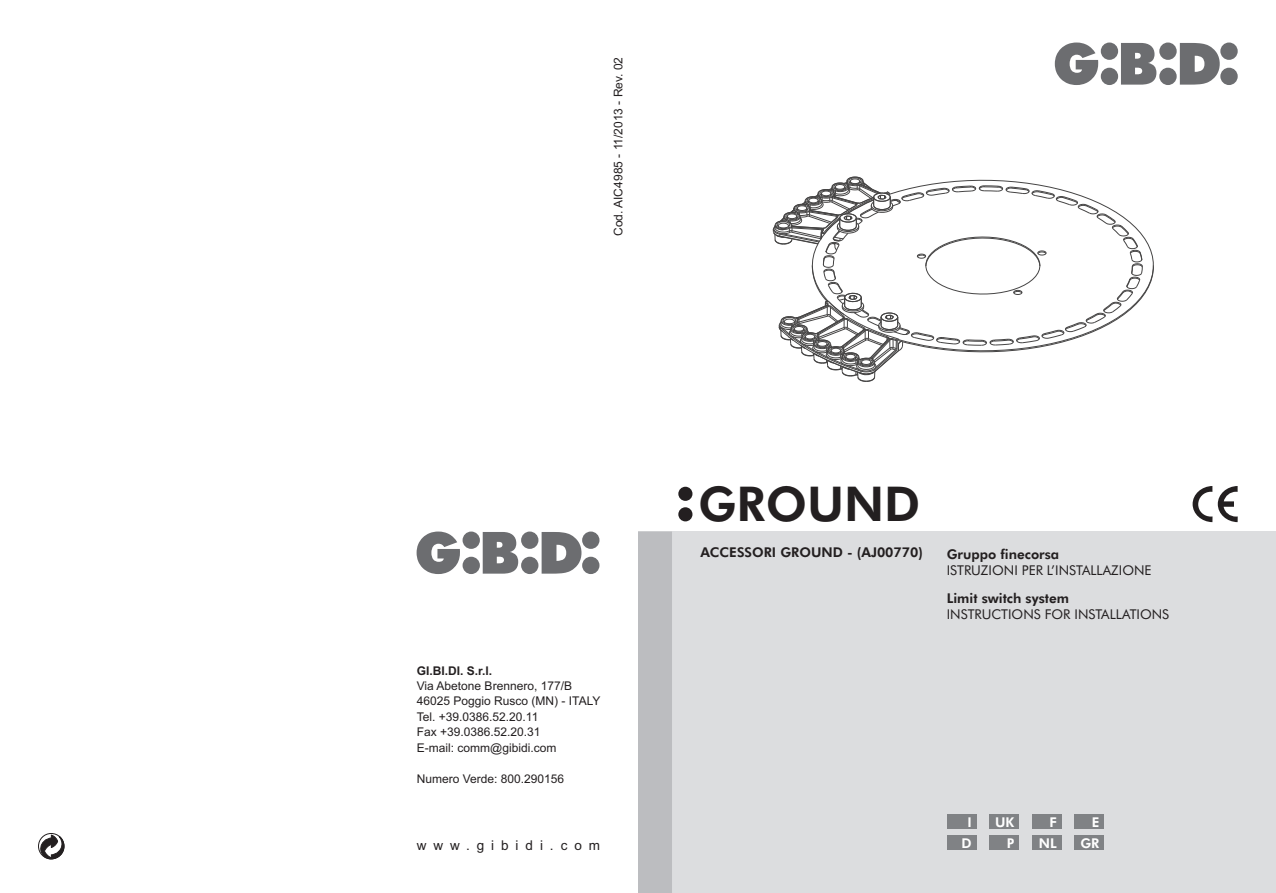
<style>
.page{position:relative;width:1276px;height:893px;background:#fff}
.page>*{position:absolute;margin:0;border:0;box-sizing:border-box;transform-origin:0 0}
.t1{font:800 48px "Futura BT";color:#231f20}
.t2{font:800 13.5px "Futura BT";color:#231f20}
.t3{font:13.5px "Futura BT";color:#231f20}
.t4{font:13.5px "Arial";letter-spacing:.515em;color:#231f20}
.t5{font:800 13.5px "Futura BT";color:#fff}
.t6{font:12px/15.5px "Arial";color:#231f20}
.t7{font:700 12px "Arial";color:#231f20}
</style>
<div class="page">
<div style="left:638px;top:531px;width:638px;height:362px;background:#dcdddf"></div>
<svg style="left:1054px;top:43px;width:183px;height:42px"></svg>
<svg style="left:678px;top:487px;width:14px;height:34px"></svg>
<svg style="left:1192px;top:486px;width:45px;height:36px"></svg>
<div style="left:638px;top:531px;width:34px;height:362px;background:#bcbdc0"></div>
<svg style="left:416px;top:531px;width:183px;height:43px"></svg>
<svg style="left:38px;top:833px;width:26px;height:26px"></svg>
<svg style="left:40px;top:833px;width:25px;height:26px"></svg>
<div style="left:946px;top:814px;width:30px;height:15px;background:#808285"></div>
<div style="left:989px;top:814px;width:30px;height:15px;background:#808285"></div>
<div style="left:1031px;top:814px;width:30px;height:15px;background:#808285"></div>
<div style="left:1074px;top:814px;width:30px;height:15px;background:#808285"></div>
<div style="left:946px;top:835px;width:30px;height:15px;background:#808285"></div>
<div style="left:989px;top:835px;width:30px;height:15px;background:#808285"></div>
<div style="left:1031px;top:835px;width:30px;height:15px;background:#808285"></div>
<div style="left:1074px;top:835px;width:30px;height:15px;background:#808285"></div>
<svg style="left:772px;top:176px;width:382px;height:206px"></svg>
<p class="t6" style="left:612px;top:236px;width:180px;rotate:-90deg">Cod. AIC4985 - 11/2013 - Rev. 02</p>
<p class="t7" style="left:417px;top:666px;width:77px">GI.BI.DI. S.r.l.</p>
<p class="t6" style="left:417px;top:695px;width:185px">46025 Poggio Rusco (MN) - ITALY<br>Tel. +39.0386.52.20.11<br>Fax +39.0386.52.20.31<br>E-mail: comm@gibidi.com</p>
<p class="t6" style="left:417px;top:772px;width:149px">Numero Verde: 800.290156</p>
<p class="t6" style="left:417px;top:679px;width:157px">Via Abetone Brennero, 177/B</p>
<p class="t4" style="left:417px;top:840px;width:185px">www.gibidi.com</p>
<h1 class="t1" style="left:698px;top:484px;width:224px">GROUND</h1>
<p class="t2" style="left:700px;top:547px;width:224px">ACCESSORI GROUND - (AJ00770)</p>
<p class="t2" style="left:946px;top:548px;width:114px">Gruppo finecorsa</p>
<p class="t3" style="left:946px;top:564px;width:206px">ISTRUZIONI PER L’INSTALLAZIONE</p>
<p class="t2" style="left:946px;top:592px;width:124px">Limit switch system</p>
<p class="t3" style="left:946px;top:608px;width:224px">INSTRUCTIONS FOR INSTALLATIONS</p>
<p class="t5" style="left:967px;top:816px;width:6px">I</p>
<p class="t5" style="left:995px;top:816px;width:21px">UK</p>
<p class="t5" style="left:1049px;top:816px;width:9px">F</p>
<p class="t5" style="left:1091px;top:816px;width:9px">E</p>
<p class="t5" style="left:961px;top:838px;width:12px">D</p>
<p class="t5" style="left:1006px;top:838px;width:9px">P</p>
<p class="t5" style="left:1039px;top:838px;width:19px">NL</p>
<p class="t5" style="left:1080px;top:838px;width:21px">GR</p>
</div>
